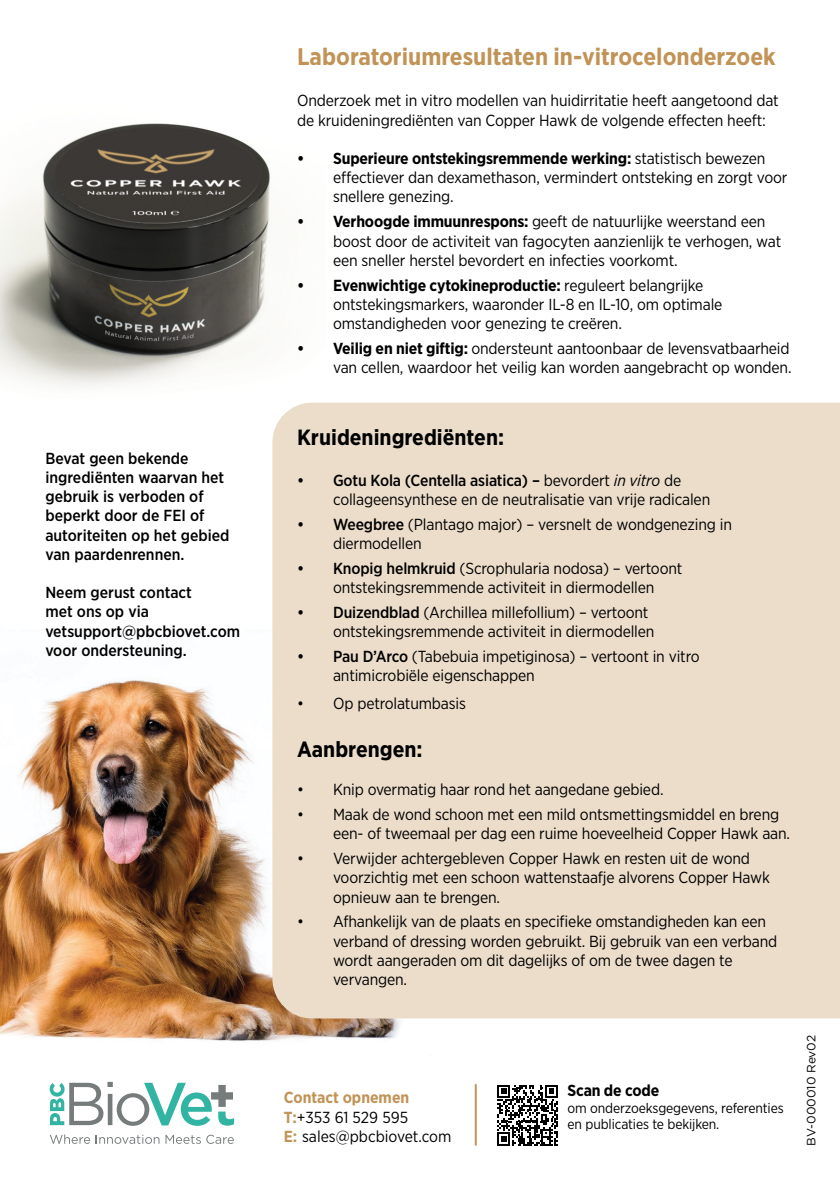
<style>
.page{position:relative;width:840px;height:1191px;background:#fff}
.page>*{position:absolute;margin:0;border:0;box-sizing:border-box;transform-origin:0 0}
.t1{font:700 24px "Gotham Narrow";color:#c19356}
.t2{font:700 22px "Gotham Narrow";color:#000}
.t3{font:16px/19.2px "Gotham Narrow";letter-spacing:-.01em;color:#000}
.t4{font:500 16px/19.2px "Gotham Narrow";color:#000}
.t5{font:700 16px "Gotham Narrow";letter-spacing:-.01em;color:#000}
.t6{font:14px/16.8px "Gotham Narrow";letter-spacing:-.01em;color:#000}
.t7{font:12px "Gotham";letter-spacing:-.005em;color:#000}
.s1{font-weight:700}
.s2{font-weight:500}
.s3{font-style:italic}
.s4{font-weight:700;color:#c19356}
</style>
<div class="page">
<img style="left:0;top:680px;width:431px;height:361px">
<div style="left:272px;top:403px;width:567px;height:615px;background:#ebddca"></div>
<svg style="left:50px;top:1134px;width:40px;height:9px"></svg>
<svg style="left:96px;top:1134px;width:63px;height:9px"></svg>
<svg style="left:165px;top:1134px;width:69px;height:9px"></svg>
<svg style="left:50px;top:1081px;width:184px;height:44px"></svg>
<img style="left:0;top:123px;width:325px;height:291px">
<hr style="left:474px;top:1084px;width:2px;height:61px;background:#c19356">
<svg style="left:497px;top:1085px;width:60px;height:60px"></svg>
<p class="t4" style="left:45px;top:448px;width:185px">Bevat geen bekende ingrediënten waarvan het gebruik is verboden of beperkt door de FEI of autoriteiten op het gebied van paardenrennen.</p>
<p class="t4" style="left:45px;top:582px;width:196px">Neem gerust contact<br>met ons op via vetsupport@pbcbiovet.com voor ondersteuning.</p>
<p class="t1" style="left:297px;top:41px;width:480px">Laboratoriumresultaten in-vitrocelonderzoek</p>
<p class="t3" style="left:297px;top:91px;width:483px">Onderzoek met in vitro modellen van huidirritatie heeft aangetoond dat de kruideningrediënten van Copper Hawk de volgende effecten heeft:</p>
<p class="t3" style="left:333px;top:148px;width:455px;text-indent:-36px"><span class="s1">• Superieure ontstekingsremmende werking:</span> statistisch bewezen effectiever dan dexamethason, vermindert ontsteking en zorgt voor snellere genezing.</p>
<p class="t3" style="left:333px;top:212px;width:449px;text-indent:-36px"><span class="s1">• Verhoogde immuunrespons:</span> geeft de natuurlijke weerstand een boost door de activiteit van fagocyten aanzienlijk te verhogen, wat een sneller herstel bevordert en infecties voorkomt.</p>
<p class="t3" style="left:333px;top:275px;width:390px;text-indent:-36px"><span class="s1">• Evenwichtige cytokineproductie:</span> reguleert belangrijke ontstekingsmarkers, waaronder IL-8 en IL-10, om optimale omstandigheden voor genezing te creëren.</p>
<p class="t3" style="left:297px;top:338px;width:496px;text-align:right"><span class="s1">• Veilig en niet giftig:</span> ondersteunt aantoonbaar de levensvatbaarheid van cellen, waardoor het veilig kan worden aangebracht op wonden.</p>
<p class="t2" style="left:297px;top:423px;width:208px">Kruideningrediënten:</p>
<p class="t3" style="left:333px;top:470px;width:378px;text-indent:-36px"><span class="s2">• Gotu Kola (Centella asiatica) –</span> bevordert <span class="s3">in vitro</span> de collageensynthese en de neutralisatie van vrije radicalen</p>
<p class="t3" style="left:333px;top:514px;width:400px;text-indent:-36px"><span class="s2">• Weegbree</span> (Plantago major) – versnelt de wondgenezing in diermodellen</p>
<p class="t3" style="left:297px;top:558px;width:386px;text-align:center"><span class="s2">• Knopig helmkruid</span> (Scrophularia nodosa) – vertoont ontstekingsremmende activiteit in diermodellen</p>
<p class="t3" style="left:333px;top:602px;width:323px;text-indent:-36px"><span class="s2">• Duizendblad</span> (Archillea millefollium) – vertoont ontstekingsremmende activiteit in diermodellen</p>
<p class="t3" style="left:333px;top:646px;width:368px;text-indent:-36px"><span class="s2">• Pau D’Arco</span> (Tabebuia impetiginosa) – vertoont in vitro antimicrobiële eigenschappen</p>
<p class="t3" style="left:297px;top:693px;width:170px">• Op petrolatumbasis</p>
<p class="t2" style="left:297px;top:735px;width:127px">Aanbrengen:</p>
<p class="t3" style="left:297px;top:779px;width:368px">• Knip overmatig haar rond het aangedane gebied.</p>
<p class="t3" style="left:333px;top:804px;width:458px;text-indent:-36px">• Maak de wond schoon met een mild ontsmettingsmiddel en breng een- of tweemaal per dag een ruime hoeveelheid Copper Hawk aan.</p>
<p class="t3" style="left:333px;top:848px;width:438px;text-indent:-36px">• Verwijder achtergebleven Copper Hawk en resten uit de wond voorzichtig met een schoon wattenstaafje alvorens Copper Hawk opnieuw aan te brengen.</p>
<p class="t3" style="left:333px;top:912px;width:445px;text-indent:-36px">• Afhankelijk van de plaats en specifieke omstandigheden kan een verband of dressing worden gebruikt. Bij gebruik van een verband wordt aangeraden om dit dagelijks of om de twee dagen te vervangen.</p>
<p class="t3" style="left:283px;top:1087px;width:169px"><span class="s4">Contact opnemen<br>T:</span>+353 61 529 595<br><span class="s4">E:</span> sales@pbcbiovet.com</p>
<p class="t5" style="left:567px;top:1079px;width:93px">Scan de code</p>
<p class="t6" style="left:567px;top:1099px;width:217px">om onderzoeksgegevens, referenties en publicaties te bekijken.</p>
<p class="t7" style="left:803px;top:1145px;width:112px;rotate:-90deg">BV-000010 Rev02</p>
</div>
